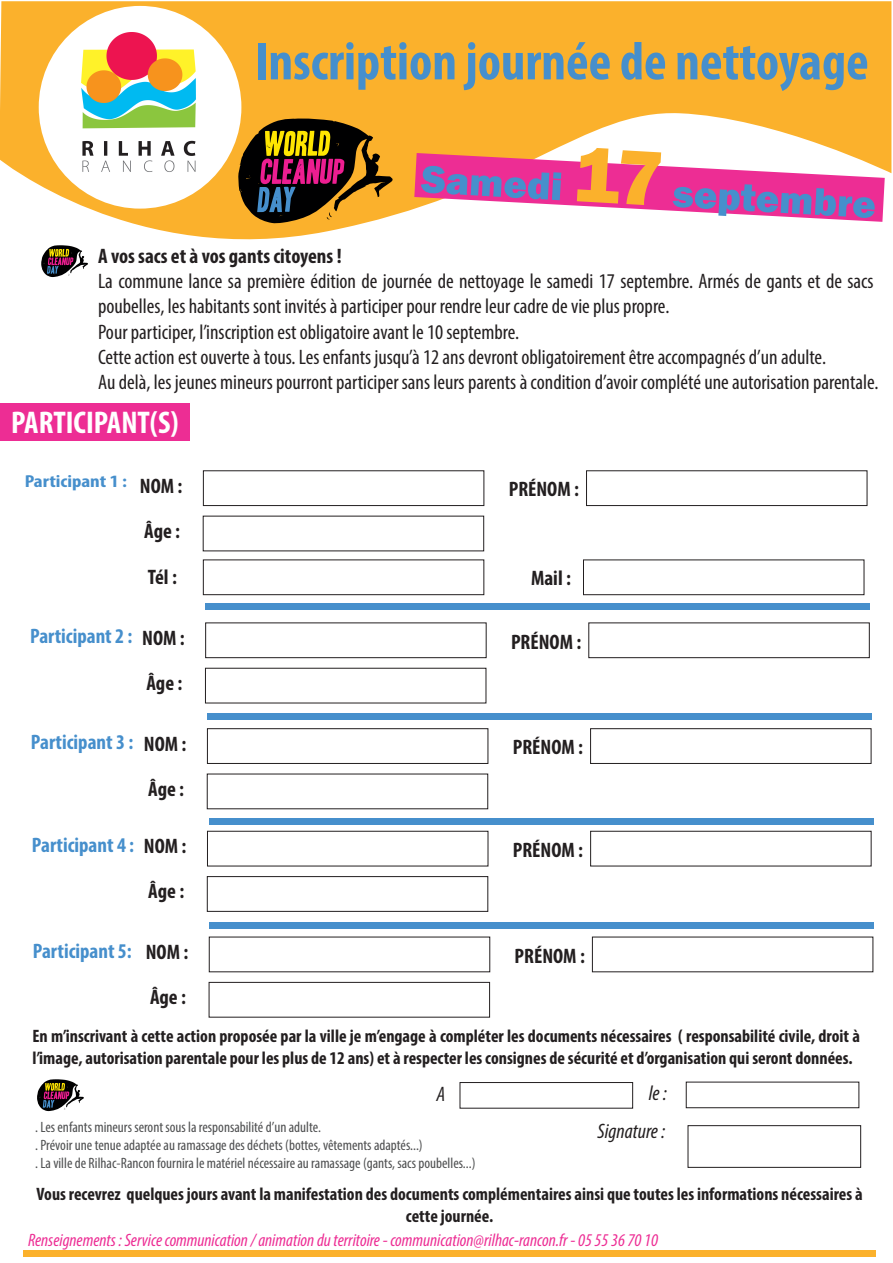
<style>
.page{position:relative;width:893px;height:1263px;background:#fff}
.page>*{position:absolute;margin:0;border:0;box-sizing:border-box;transform-origin:0 0}
.t1{font:700 condensed 54px "Myriad Pro";color:#468fcc}
.t2{font:700 condensed 31.5px "Myriad Pro";color:#fff}
.t3{font:condensed 21px/25.2px "Myriad Pro";color:#231f20}
.t4{font:700 condensed 21px "Myriad Pro";color:#231f20}
.t5{font:700 condensed 21px "Myriad Pro";color:#468fcc}
.t6{font:italic condensed 21px/38.1px "Myriad Pro";color:#231f20;text-align:right}
.t7{font:700 condensed 18px/21.6px "Myriad Pro";color:#231f20;text-align:center}
.t8{font:italic condensed 18px "Myriad Pro";color:#ed2d94}
.t9{font:700 condensed 17.4px "Myriad Pro";color:#468fcc;scale:1.21 1}
.t10{font:condensed 15px/18px "Myriad Pro";color:#4e4f50}
.s1{font-size:21px;color:#231f20}
</style>
<div class="page">
<svg style="left:0;top:1px;width:891px;height:239px;fill:#fbb12c"></svg>
<svg style="left:238px;top:118px;width:155px;height:105px;background:#7c5323"></svg>
<div style="left:39px;top:6px;width:202px;height:203px;background:#fff;border-radius:50%"></div>
<img style="left:82px;top:33px;width:114px;height:139px">
<svg style="left:414px;top:148px;width:471px;height:74px"></svg>
<svg style="left:41px;top:245px;width:47px;height:32px"></svg>
<div style="left:203px;top:470px;width:281px;height:36px;border:1px solid #231f20"></div>
<div style="left:586px;top:470px;width:281px;height:36px;border:1px solid #231f20"></div>
<div style="left:203px;top:559px;width:281px;height:36px;border:1px solid #231f20"></div>
<div style="left:583px;top:559px;width:281px;height:36px;border:1px solid #231f20"></div>
<div style="left:1px;top:404px;width:189px;height:37px;background:#ed2d94"></div>
<div style="left:205px;top:622px;width:282px;height:36px;border:1px solid #231f20"></div>
<div style="left:588px;top:622px;width:282px;height:36px;border:1px solid #231f20"></div>
<div style="left:205px;top:668px;width:281px;height:35px;border:1px solid #231f20"></div>
<div style="left:207px;top:728px;width:281px;height:36px;border:1px solid #231f20"></div>
<div style="left:590px;top:728px;width:281px;height:36px;border:1px solid #231f20"></div>
<div style="left:207px;top:831px;width:281px;height:35px;border:1px solid #231f20"></div>
<div style="left:590px;top:831px;width:281px;height:35px;border:1px solid #231f20"></div>
<div style="left:207px;top:876px;width:281px;height:36px;border:1px solid #231f20"></div>
<div style="left:209px;top:982px;width:281px;height:35px;border:1px solid #231f20"></div>
<div style="left:205px;top:603px;width:665px;height:6px;background:#468fcc"></div>
<div style="left:207px;top:713px;width:665px;height:6px;background:#468fcc"></div>
<div style="left:209px;top:819px;width:665px;height:6px;background:#468fcc"></div>
<div style="left:209px;top:922px;width:665px;height:6px;background:#468fcc"></div>
<div style="left:23px;top:1250px;width:852px;height:6px;background:#fbb12c"></div>
<div style="left:460px;top:1082px;width:173px;height:26px;border:1px solid #231f20"></div>
<div style="left:686px;top:1082px;width:173px;height:26px;border:1px solid #231f20"></div>
<div style="left:688px;top:1125px;width:173px;height:43px;border:1px solid #231f20"></div>
<svg style="left:37px;top:1079px;width:47px;height:32px"></svg>
<h1 class="t1" style="left:255px;top:28px;width:615px">Inscription journée de nettoyage</h1>
<p class="t4" style="left:98px;top:243px;width:245px">A vos sacs et à vos gants citoyens !</p>
<p class="t3" style="left:98px;top:268px;width:782px">La commune lance sa première édition de journée de nettoyage le samedi 17 septembre. Armés de gants et de sacs poubelles, les habitants sont invités à participer pour rendre leur cadre de vie plus propre.<br>Pour participer, l’inscription est obligatoire avant le 10 septembre.<br>Cette action est ouverte à tous. Les enfants jusqu’à 12 ans devront obligatoirement être accompagnés d’un adulte.<br>Au delà, les jeunes mineurs pourront participer sans leurs parents à condition d’avoir complété une autorisation parentale.</p>
<h2 class="t2" style="left:11px;top:402px;width:169px">PARTICIPANT(S)</h2>
<p class="t9" style="left:25px;top:470px;width:132px">Participant 1 : <span class="s1">NOM :</span></p>
<p class="t4" style="left:509px;top:476px;width:72px">PRÉNOM :</p>
<p class="t4" style="left:144px;top:517px;width:37px">Âge :</p>
<p class="t4" style="left:148px;top:564px;width:31px">Tél :</p>
<p class="t4" style="left:531px;top:565px;width:41px">Mail :</p>
<p class="t5" style="left:30px;top:623px;width:104px">Participant 2 :</p>
<p class="t4" style="left:142px;top:625px;width:44px">NOM :</p>
<p class="t4" style="left:511px;top:628px;width:72px">PRÉNOM :</p>
<p class="t4" style="left:146px;top:670px;width:37px">Âge :</p>
<p class="t5" style="left:31px;top:729px;width:104px">Participant 3 :</p>
<p class="t4" style="left:144px;top:730px;width:44px">NOM :</p>
<p class="t4" style="left:513px;top:734px;width:72px">PRÉNOM :</p>
<p class="t4" style="left:148px;top:775px;width:37px">Âge :</p>
<p class="t5" style="left:32px;top:831px;width:104px">Participant 4 :</p>
<p class="t4" style="left:144px;top:833px;width:44px">NOM :</p>
<p class="t4" style="left:513px;top:837px;width:72px">PRÉNOM :</p>
<p class="t4" style="left:148px;top:878px;width:37px">Âge :</p>
<p class="t5" style="left:33px;top:938px;width:100px">Participant 5:</p>
<p class="t4" style="left:146px;top:939px;width:44px">NOM :</p>
<p class="t4" style="left:515px;top:942px;width:72px">PRÉNOM :</p>
<p class="t4" style="left:150px;top:984px;width:37px">Âge :</p>
<p class="t7" style="left:32px;top:1025px;width:829px;text-align:left">En m’inscrivant à cette action proposée par la ville je m’engage à compléter les documents nécessaires ( responsabilité civile, droit à l’image, autorisation parentale pour les plus de 12 ans) et à respecter les consignes de sécurité et d’organisation qui seront données.</p>
<p class="t6" style="left:436px;top:1074px;width:10px">A</p>
<p class="t6" style="left:597px;top:1074px;width:71px">le :<br>Signature :</p>
<p class="t10" style="left:35px;top:1118px;width:442px">. Les enfants mineurs seront sous la responsabilité d’un adulte.<br>. Prévoir une tenue adaptée au ramassage des déchets (bottes, vêtements adaptés...)<br>. La ville de Rilhac-Rancon fournira le matériel nécessaire au ramassage (gants, sacs poubelles...)</p>
<p class="t7" style="left:37px;top:1183px;width:828px">Vous recevrez quelques jours avant la manifestation des documents complémentaires ainsi que toutes les informations nécessaires à cette journée.</p>
<p class="t8" style="left:28px;top:1229px;width:632px">Renseignements : Service communication / animation du territoire - communication@rilhac-rancon.fr - 05 55 36 70 10</p>
</div>
